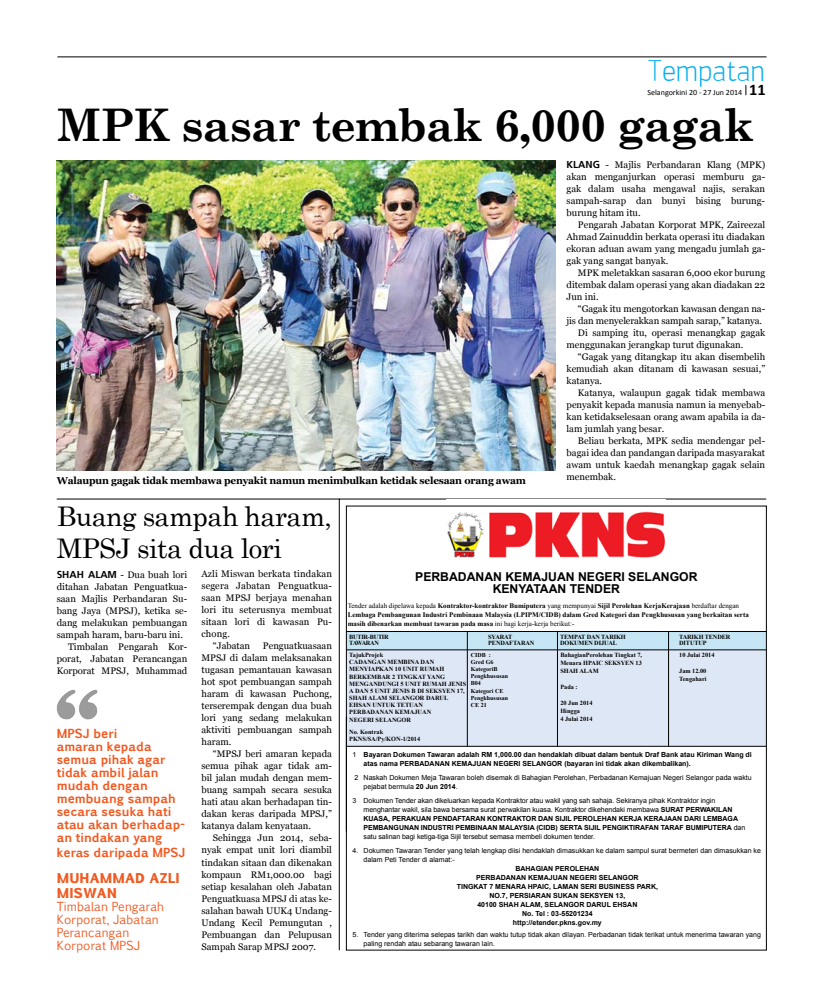
<style>
.page{position:relative;width:823px;height:1007px;background:#fff}
.page>*{position:absolute;margin:0;border:0;box-sizing:border-box;transform-origin:0 0}
.t1{font:700 45px "Century Schoolbook";letter-spacing:-.02em;color:#000}
.t2{font:29px "Engel Lightltd";color:#00aeef}
.t3{font:27px/32px "Century Schoolbook";letter-spacing:-.02em;color:#000}
.t4{font:800 13px "Pigiarniq";letter-spacing:.01em;color:#f15a22}
.t5{font:700 12.2px/12.2px "Arial";color:#000;text-align:center}
.t6{font:700 12px/13px "Pigiarniq";color:#f15a22}
.t7{font:12px/13px "Pigiarniq";letter-spacing:.01em;color:#f15a22}
.t8{font:700 10px "Georgia";letter-spacing:-.02em;color:#000}
.t9{font:9.5px/12px "Georgia";color:#000;text-align:justify}
.t10{font:8px "Calibri";color:#000}
.t11{font:7px/9px "Arial";color:#000}
.t12{font:700 7px/9px "Arial";color:#000}
.t13{font:700 7px/9px "Times New Roman";color:#000}
.t14{font:700 6.3px/7.2px "Times New Roman";color:#000}
.t15{font:700 6.3px/6.4px "Times New Roman";letter-spacing:-.02em;color:#000}
.t16{font:700 6.3px/6.4px "Times New Roman";letter-spacing:-.04em;color:#000}
.t17{font:700 6px/7.2px "Times New Roman";color:#000}
.s1{font-weight:700;font-size:16.3px}
.s2{font-family:"Frutiger Linotype";font-weight:700;font-size:10px}
.s3{font-weight:400}
.s4{font-weight:700}
</style>
<div class="page">
<hr style="left:57px;top:57px;width:709px;height:1px;background:#000">
<img style="left:56px;top:689px;width:42px;height:30px">
<svg style="left:339px;top:498px;width:427px;height:452px"></svg>
<img style="left:57px;top:161px;width:498px;height:309px">
<hr style="left:57px;top:499px;width:282px;height:1px;background:#000">
<img style="left:446px;top:499px;width:219px;height:66px">
<div style="left:346px;top:631px;width:419px;height:115px;background:#dee7f5"></div>
<div style="left:346px;top:631px;width:419px;height:18px;background:#c7e6f5"></div>
<hr style="left:346px;top:631px;width:420px;height:1px;background:#000">
<hr style="left:346px;top:649px;width:419px;height:1px;background:#000">
<hr style="left:467px;top:631px;width:1px;height:115px;background:#000">
<hr style="left:557px;top:631px;width:1px;height:115px;background:#000">
<hr style="left:668px;top:631px;width:1px;height:115px;background:#000">
<hr style="left:346px;top:746px;width:419px;height:1px;background:#000">
<h2 class="t2" style="left:648px;top:60px;width:118px">Tempatan</h2>
<p class="t10" style="left:647px;top:87px;width:120px">Selangorkini 20 - 27 Jun 2014 <span class="s1">11</span></p>
<h1 class="t1" style="left:57px;top:90px;width:698px">MPK sasar tembak 6,000 gagak</h1>
<p class="t8" style="left:57px;top:475px;width:470px">Walaupun gagak tidak membawa penyakit namun menimbulkan ketidak selesaan orang awam</p>
<h3 class="t3" style="left:57px;top:497px;width:276px">Buang sampah haram,<br>MPSJ sita dua lori</h3>
<p class="t9" style="left:566px;top:158px;width:200px"><span class="s2">KLANG</span> - Majlis Perbandaran Klang (MPK) akan menganjurkan operasi memburu ga&shy;gak dalam usaha mengawal najis, serakan sampah-sarap dan bunyi bising burung&shy;burung hitam itu.</p>
<p class="t9" style="left:566px;top:218px;width:200px;text-indent:11px">Pengarah Jabatan Korporat MPK, Zaireezal Ahmad Zainuddin berkata operasi itu diadakan ekoran aduan awam yang mengadu jumlah ga&shy;gak yang sangat banyak.</p>
<p class="t9" style="left:566px;top:266px;width:200px;text-indent:11px">MPK meletakkan sasaran 6,000 ekor burung ditembak dalam operasi yang akan diadakan 22<br>Jun ini.</p>
<p class="t9" style="left:577px;top:302px;width:189px">“Gagak itu mengotorkan kawasan dengan na-</p>
<p class="t9" style="left:566px;top:314px;width:197px">jis dan menyelerakkan sampah sarap,” katanya.</p>
<p class="t9" style="left:577px;top:326px;width:189px">Di samping itu, operasi menangkap gagak</p>
<p class="t9" style="left:566px;top:338px;width:178px">menggunakan jerangkap turut digunakan.</p>
<p class="t9" style="left:577px;top:350px;width:189px">“Gagak yang ditangkap itu akan disembelih</p>
<p class="t9" style="left:566px;top:362px;width:200px">kemudiah akan ditanam di kawasan sesuai,”</p>
<p class="t9" style="left:566px;top:374px;width:37px">katanya.</p>
<p class="t9" style="left:577px;top:386px;width:189px">Katanya, walaupun gagak tidak membawa</p>
<p class="t9" style="left:566px;top:398px;width:200px">penyakit kepada manusia namun ia menyebab-</p>
<p class="t9" style="left:566px;top:410px;width:200px">kan ketidakselesaan orang awam apabila ia da-</p>
<p class="t9" style="left:566px;top:422px;width:99px">lam jumlah yang besar.</p>
<p class="t9" style="left:577px;top:434px;width:189px">Beliau berkata, MPK sedia mendengar pel-</p>
<p class="t9" style="left:566px;top:446px;width:200px">bagai idea dan pandangan daripada masyarakat</p>
<p class="t9" style="left:566px;top:458px;width:200px">awam untuk kaedah menangkap gagak selain</p>
<p class="t9" style="left:566px;top:470px;width:51px">menembak.</p>
<p class="t9" style="left:57px;top:568px;width:132px"><span class="s2">SHAH ALAM</span> - Dua buah lori</p>
<p class="t9" style="left:57px;top:580px;width:132px">ditahan Jabatan Penguatkua-</p>
<p class="t9" style="left:57px;top:592px;width:132px">saan Majlis Perbandaran Su-</p>
<p class="t9" style="left:57px;top:604px;width:132px">bang Jaya (MPSJ), ketika se-</p>
<p class="t9" style="left:57px;top:616px;width:132px">dang melakukan pembuangan</p>
<p class="t9" style="left:57px;top:628px;width:128px">sampah haram, baru-baru ini.</p>
<p class="t9" style="left:68px;top:640px;width:121px">Timbalan Pengarah Kor-</p>
<p class="t9" style="left:57px;top:652px;width:132px">porat, Jabatan Perancangan</p>
<p class="t9" style="left:57px;top:664px;width:132px">Korporat MPSJ, Muhammad</p>
<p class="t6" style="left:57px;top:727px;width:130px">MPSJ beri<br>amaran kepada semua pihak agar tidak ambil jalan mudah dengan membuang sampah secara sesuka hati atau akan berhadap&shy;an tindakan yang</p>
<p class="t6" style="left:57px;top:845px;width:130px">keras daripada MPSJ</p>
<h3 class="t4" style="left:57px;top:867px;width:35px">MUHAMMA</h3>
<h3 class="t4" style="left:135px;top:867px;width:32px">D AZLI</h3>
<h3 class="t4" style="left:57px;top:882px;width:39px">MISWAN</h3>
<p class="t7" style="left:57px;top:899px;width:109px">Timbalan Pengarah<br>Korporat, Jabatan<br>Perancangan<br>Korporat MPSJ</p>
<p class="t9" style="left:201px;top:568px;width:132px">Azli Miswan berkata tindakan</p>
<p class="t9" style="left:201px;top:580px;width:132px">segera Jabatan Penguatkua-</p>
<p class="t9" style="left:201px;top:592px;width:132px">saan MPSJ berjaya menahan</p>
<p class="t9" style="left:201px;top:604px;width:132px">lori itu seterusnya membuat</p>
<p class="t9" style="left:201px;top:616px;width:132px">sitaan lori di kawasan Pu-</p>
<p class="t9" style="left:201px;top:628px;width:30px">chong.</p>
<p class="t9" style="left:213px;top:640px;width:39px">“Jabatan</p>
<p class="t9" style="left:201px;top:640px;width:132px;text-indent:61px">Penguatkuasaan MPSJ di dalam melaksanakan tugasan pemantauan kawasan hot spot pembuangan sampah haram di kawasan Puchong, terserempak dengan dua buah lori yang sedang melakukan aktiviti pembuangan sampah haram.</p>
<p class="t9" style="left:201px;top:748px;width:132px;text-indent:11px">“MPSJ beri amaran kepada semua pihak agar tidak am&shy;bil jalan mudah dengan mem&shy;buang sampah secara sesuka hati atau akan berhadapan tin&shy;dakan keras daripada MPSJ,” katanya dalam kenyataan.</p>
<p class="t9" style="left:201px;top:832px;width:132px;text-indent:11px">Sehingga Jun 2014, seba&shy;nyak empat unit lori diambil tindakan sitaan dan dikenakan kompaun RM1,000.00 bagi setiap kesalahan oleh Jabatan Penguatkuasa MPSJ di atas ke&shy;salahan bawah UUK4 Undang-Undang Kecil Pemungutan , Pembuangan dan Pelupusan Sampah Sarap MPSJ 2007.</p>
<p class="t5" style="left:415px;top:571px;width:284px">PERBADANAN KEMAJUAN NEGERI SELANGOR<br>KENYATAAN TENDER</p>
<p class="t13" style="left:347px;top:600px;width:402px"><span class="s3">Tender adalah dipelawa kepada</span> Kontraktor-kontraktor Bumiputera <span class="s3">yang mempunyai</span> Sijil Perolehan KerjaKerajaan <span class="s3">berdaftar dengan<br></span>Lembaga Pembangunan Industri Pembinaan Malaysia (LPIPM/CIDB) dalam Gred Kategori dan Pengkhususan yang berkaitan serta masih dibenarkan membuat tawaran pada masa <span class="s3">ini bagi kerja-kerja berikut:-</span></p>
<p class="t17" style="left:470px;top:651px;width:39px">CIDB :<br>Gred G6<br>KategoriB<br>Pengkhususan<br>B04<br>Kategori CE<br>Pengkhususan<br>CE 21</p>
<p class="t14" style="left:560px;top:650px;width:83px;line-height:8px;text-align:justify">BahagianPerolehan Tingkat 7, Menara HPAIC SEKSYEN 13<br>SHAH ALAM</p>
<p class="t15" style="left:488px;top:633px;width:48px">SYARAT<br>PENDAFTARAN</p>
<p class="t15" style="left:559px;top:633px;width:67px">TEMPAT DAN TARIKH<br>DOKUMEN DIJUAL</p>
<p class="t15" style="left:678px;top:633px;width:53px">TARIKH TENDER<br>DITUTUP</p>
<p class="t16" style="left:349px;top:633px;width:41px">BUTIR-BUTIR<br>TAWARAN</p>
<p class="t14" style="left:678px;top:651px;width:37px">10 Julai 2014</p>
<p class="t14" style="left:678px;top:666px;width:29px;line-height:8px">Jam 12.00<br>Tengahari</p>
<p class="t14" style="left:349px;top:651px;width:118px">TajukProjek<br>CADANGAN MEMBINA DAN<br>MENYIAPKAN 10 UNIT RUMAH<br>BERKEMBAR 2 TINGKAT YANG<br>MENGANDUNGI 5 UNIT RUMAH JENIS<br>A DAN 5 UNIT JENIS B DI SEKSYEN 17,<br>SHAH ALAM SELANGOR DARUL<br>EHSAN UNTUK TETUAN<br>PERBADANAN KEMAJUAN<br>NEGERI SELANGOR</p>
<p class="t14" style="left:349px;top:727px;width:72px">No. Kontrak<br>PKNS/SA/Py/KON-1/2014</p>
<p class="t14" style="left:560px;top:683px;width:19px">Pada :</p>
<p class="t14" style="left:560px;top:698px;width:34px;line-height:8px">20 Jun 2014<br>Hingga<br>4 Julai 2014</p>
<p class="t12" style="left:363px;top:750px;width:389px;text-indent:-11px"><span class="s3">1</span> Bayaran Dokumen Tawaran adalah RM 1,000.00 dan hendaklah dibuat dalam bentuk Draf Bank atau Kiriman Wang di atas nama PERBADANAN KEMAJUAN NEGERI SELANGOR (bayaran ini tidak akan dikembalikan).</p>
<p class="t11" style="left:363px;top:773px;width:389px;text-indent:-9px">2 Naskah Dokumen Meja Tawaran boleh disemak di Bahagian Perolehan, Perbadanan Kemajuan Negeri Selangor pada waktu pejabat bermula <span class="s4">20 Jun 2014</span>.</p>
<p class="t11" style="left:363px;top:796px;width:383px;text-indent:-11px">3 Dokumen Tender akan dikeluarkan kepada Kontraktor atau wakil yang sah sahaja. Sekiranya pihak Kontraktor ingin menghantar wakil, sila bawa bersama surat perwakilan kuasa. Kontraktor dikehendaki membawa <span class="s4">SURAT PERWAKILAN KUASA, PERAKUAN PENDAFTARAN KONTRAKTOR DAN SIJIL PEROLEHAN KERJA KERAJAAN DARI LEMBAGA PEMBANGUNAN INDUSTRI PEMBINAAN MALAYSIA (CIDB) SERTA SIJIL PENGIKTIRAFAN TARAF BUMIPUTERA</span> dan satu salinan bagi ketiga-tiga Sijil tersebut semasa membeli dokumen tender.</p>
<p class="t11" style="left:363px;top:846px;width:398px;text-indent:-11px">4. Dokumen Tawaran Tender yang telah lengkap diisi hendaklah dimasukkan ke dalam sampul surat bermeteri dan dimasukkan ke dalam Peti Tender di alamat:-</p>
<p class="t12" style="left:456px;top:864px;width:203px;text-align:center">BAHAGIAN PEROLEHAN<br>PERBADANAN KEMAJUAN NEGERI SELANGOR<br>TINGKAT 7 MENARA HPAIC, LAMAN SERI BUSINESS PARK, NO.7, PERSIARAN SUKAN SEKSYEN 13,<br>40100 SHAH ALAM, SELANGOR DARUL EHSAN<br>No. Tel : 03-55201234<br>http://etender.pkns.gov.my</p>
<p class="t11" style="left:363px;top:930px;width:398px;text-indent:-11px">5. Tender yang diterima selepas tarikh dan waktu tutup tidak akan dilayan. Perbadanan tidak terikat untuk menerima tawaran yang paling rendah atau sebarang tawaran lain.</p>
</div>
